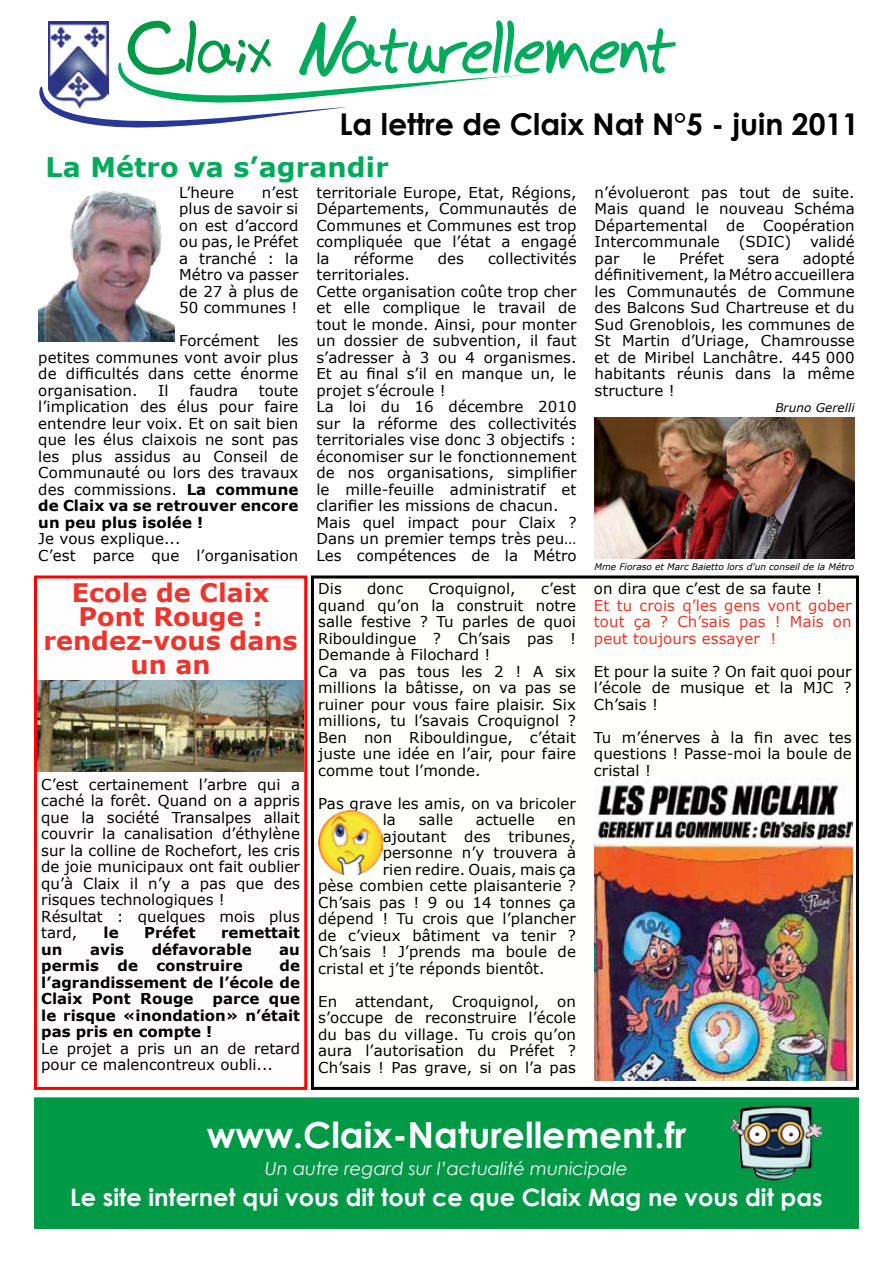
<style>
.page{position:relative;width:893px;height:1263px;background:#fff}
.page>*{position:absolute;margin:0;border:0;box-sizing:border-box;transform-origin:0 0}
.t1{font:700 66.45px "Bud Hand";color:#00ac5b}
.t2{font:700 36px "Century Gothic";color:#fff}
.t3{font:700 30px "Century Gothic";color:#000}
.t4{font:700 27px "Verdana";letter-spacing:.005em;color:#00ac5b}
.t5{font:700 25.5px/24px "Verdana";color:#ee352d;text-align:center}
.t6{font:700 24px "Century Gothic";color:#fff}
.t7{font:italic 18px "Century Gothic";color:#fff}
.t8{font:15px/16.5px "Verdana";letter-spacing:.005em;color:#000;text-align:justify}
.t9{font:700 15px/16.5px "Verdana";color:#000;text-align:justify}
.t10{font:15px/16.5px "Verdana";letter-spacing:.005em;color:#ee352d;text-align:justify}
.t11{font:italic 12px "Verdana";letter-spacing:.005em;color:#000}
.t12{font:italic 9px "Verdana";color:#000}
.s1{font-size:65.4px;color:#009a47}
.s2{font-weight:700}
</style>
<div class="page">
<div style="left:312px;top:577px;width:545px;height:511px;background:#fffffb"></div>
<div style="left:311px;top:575px;width:548px;height:515px;border:3px solid #000"></div>
<div style="left:34px;top:575px;width:273px;height:515px;border:3px solid #f00"></div>
<img style="left:48px;top:22px;width:61px;height:40px">
<svg style="left:39px;top:62px;width:487px;height:66px"></svg>
<div style="left:36px;top:1099px;width:821px;height:128px;background:#009a47"></div>
<div style="left:34px;top:1097px;width:825px;height:132px;border:3px solid #009a47"></div>
<img style="left:731px;top:1100px;width:90px;height:81px">
<img style="left:37px;top:680px;width:267px;height:92px">
<img style="left:595px;top:417px;width:260px;height:141px">
<img style="left:319px;top:811px;width:64px;height:64px">
<img style="left:594px;top:778px;width:258px;height:302px">
<img style="left:38px;top:190px;width:137px;height:151px">
<h1 class="t1" style="left:127px;top:13px;width:550px"><span class="s1">Claix</span> Naturellement</h1>
<h3 class="t3" style="left:339px;top:102px;width:521px">La lettre de Claix Nat N°5 - juin 2011</h3>
<h3 class="t4" style="left:46px;top:148px;width:345px">La Métro va s’agrandir</h3>
<p class="t8" style="left:179px;top:184px;width:121px;text-indent:83px">n’est plus de savoir si on est d’accord ou pas, le Préfet a tranché : la Métro va passer de 27 à plus de 50 communes !</p>
<p class="t8" style="left:38px;top:332px;width:262px;text-indent:141px">Forcément les petites communes vont avoir plus de difficultés dans cette énorme organisation.</p>
<p class="t8" style="left:179px;top:184px;width:56px">L’heure</p>
<p class="t8" style="left:158px;top:382px;width:12px">Il</p>
<p class="t8" style="left:189px;top:382px;width:50px">faudra</p>
<p class="t8" style="left:38px;top:382px;width:262px;text-indent:221px">toute l’implication des élus pour faire entendre leur voix. Et on sait bien que les élus claixois ne sont pas les plus assidus au Conseil de Communauté ou lors des travaux des commissions. <span class="s2">La commune de Claix va se retrouver encore un peu plus isolée !</span></p>
<p class="t8" style="left:38px;top:530px;width:262px">Je vous explique...<br>C’est parce que l’organisation</p>
<h3 class="t5" style="left:44px;top:580px;width:256px">Ecole de Claix<br>Pont Rouge : rendez-vous dans un an</h3>
<p class="t8" style="left:41px;top:776px;width:260px;text-align:left">C’est certainement l’arbre qui a caché la forêt. Quand on a appris que la société Transalpes allait couvrir la canalisation d’éthylène sur la colline de Rochefort, les cris de joie municipaux ont fait oublier qu’à Claix il n’y a pas que des risques technologiques !<br>Résultat : quelques mois plus tard,</p>
<p class="t9" style="left:104px;top:924px;width:17px">le</p>
<p class="t9" style="left:144px;top:924px;width:53px">Préfet</p>
<p class="t9" style="left:221px;top:924px;width:80px">remettait</p>
<p class="t9" style="left:41px;top:941px;width:23px">un</p>
<p class="t9" style="left:90px;top:941px;width:35px">avis</p>
<p class="t9" style="left:152px;top:941px;width:101px">défavorable</p>
<p class="t9" style="left:279px;top:941px;width:22px">au</p>
<p class="t9" style="left:41px;top:957px;width:203px">permis de construire</p>
<p class="t9" style="left:41px;top:957px;width:260px;text-indent:238px">de l’agrandissement de l’école de Claix Pont Rouge</p>
<p class="t9" style="left:41px;top:990px;width:260px;text-indent:171px">parce que le risque «inondation» n’était pas pris en compte !</p>
<p class="t8" style="left:41px;top:1040px;width:260px">Le projet a pris un an de retard pour ce malencontreux oubli...</p>
<p class="t8" style="left:316px;top:184px;width:262px">territoriale Europe, Etat, Régions, Départements, Communautés de Communes et Communes est trop compliquée que l’état a engagé la</p>
<p class="t8" style="left:354px;top:250px;width:62px">réforme</p>
<p class="t8" style="left:438px;top:250px;width:28px">des</p>
<p class="t8" style="left:488px;top:250px;width:90px">collectivités</p>
<p class="t8" style="left:316px;top:266px;width:262px;text-align:left">territoriales.<br>Cette organisation coûte trop cher et elle complique le travail de tout le monde. Ainsi, pour monter un dossier de subvention, il faut s’adresser à 3 ou 4 organismes.<br>Et au final s’il en manque un, le projet s’écroule !<br>La loi du 16 décembre 2010 sur la réforme des collectivités territoriales vise donc 3 objectifs : économiser sur le fonctionnement de nos organisations, simplifier le mille-feuille administratif et clarifier les missions de chacun.<br>Mais quel impact pour Claix ?<br>Dans un premier temps très peu…<br>Les compétences de la Métro</p>
<p class="t8" style="left:318px;top:580px;width:259px;text-align:left;text-indent:223px">c’est quand qu’on la construit notre salle festive ? Tu parles de quoi<br>Ribouldingue ? Ch’sais pas !<br>Demande à Filochard !<br>Ca va pas tous les 2 ! A six millions la bâtisse, on va pas se ruiner pour vous faire plaisir. Six millions, tu l’savais Croquignol ?<br>Ben non Ribouldingue, c’était juste une idée en l’air, pour faire comme tout l’monde.</p>
<p class="t8" style="left:383px;top:795px;width:195px;text-indent:-64px">Pas grave les amis, on va bricoler la</p>
<p class="t8" style="left:318px;top:580px;width:25px">Dis</p>
<p class="t8" style="left:367px;top:580px;width:37px">donc</p>
<p class="t8" style="left:429px;top:580px;width:89px">Croquignol,</p>
<p class="t8" style="left:419px;top:811px;width:36px">salle</p>
<p class="t8" style="left:476px;top:811px;width:60px">actuelle</p>
<p class="t8" style="left:557px;top:811px;width:20px">en</p>
<p class="t8" style="left:383px;top:828px;width:195px">ajoutant des tribunes,</p>
<p class="t8" style="left:383px;top:844px;width:195px">personne n’y trouvera à</p>
<p class="t8" style="left:383px;top:861px;width:195px">rien redire. Ouais, mais ça</p>
<p class="t8" style="left:318px;top:877px;width:259px">pèse combien cette plaisanterie ?</p>
<p class="t8" style="left:318px;top:894px;width:259px">Ch’sais pas ! 9 ou 14 tonnes ça</p>
<p class="t8" style="left:318px;top:910px;width:259px">dépend ! Tu crois que l’plancher</p>
<p class="t8" style="left:318px;top:927px;width:259px">de c’vieux bâtiment va tenir ?</p>
<p class="t8" style="left:318px;top:943px;width:259px">Ch’sais ! J’prends ma boule de</p>
<p class="t8" style="left:318px;top:960px;width:228px">cristal et j’te réponds bientôt.</p>
<p class="t8" style="left:318px;top:993px;width:259px">En attendant, Croquignol, on s’occupe de reconstruire l’école du bas du village. Tu crois qu’on aura l’autorisation du Préfet ?<br>Ch’sais ! Pas grave, si on l’a pas</p>
<p class="t8" style="left:595px;top:184px;width:262px">n’évolueront pas tout de suite.<br>Mais quand le nouveau Schéma Départemental de Coopération Intercommunale</p>
<p class="t8" style="left:739px;top:233px;width:54px">(SDIC)</p>
<p class="t8" style="left:810px;top:233px;width:46px">validé</p>
<p class="t8" style="left:595px;top:250px;width:262px;text-indent:208px">adopté définitivement, la Métro accueillera les Communautés de Commune des Balcons Sud Chartreuse et du Sud Grenoblois, les communes de St Martin d’Uriage, Chamrousse et de Miribel Lanchâtre. 445 000 habitants réunis dans la même structure !</p>
<p class="t11" style="left:775px;top:399px;width:81px">Bruno Gerelli</p>
<p class="t8" style="left:595px;top:250px;width:26px">par</p>
<p class="t8" style="left:643px;top:250px;width:15px">le</p>
<p class="t8" style="left:679px;top:250px;width:46px">Préfet</p>
<p class="t8" style="left:747px;top:250px;width:34px">sera</p>
<p class="t12" style="left:595px;top:560px;width:261px">Mme Fioraso et Marc Baietto lors d’un conseil de la Métro</p>
<p class="t8" style="left:594px;top:580px;width:230px">on dira que c’est de sa faute !</p>
<p class="t10" style="left:594px;top:597px;width:259px">Et tu crois q’les gens vont gober tout ça ? Ch’sais pas ! Mais on peut toujours essayer !</p>
<p class="t8" style="left:594px;top:663px;width:259px">Et pour la suite ? On fait quoi pour l’école de musique et la MJC ?<br>Ch’sais !</p>
<p class="t8" style="left:594px;top:729px;width:259px">Tu m’énerves à la fin avec tes questions ! Passe-moi la boule de cristal !</p>
<h2 class="t2" style="left:207px;top:1107px;width:481px">www.Claix-Naturellement.fr</h2>
<p class="t7" style="left:265px;top:1155px;width:364px">Un autre regard sur l’actualité municipale</p>
<h3 class="t6" style="left:70px;top:1179px;width:754px">Le site internet qui vous dit tout ce que Claix Mag ne vous dit pas</h3>
</div>
